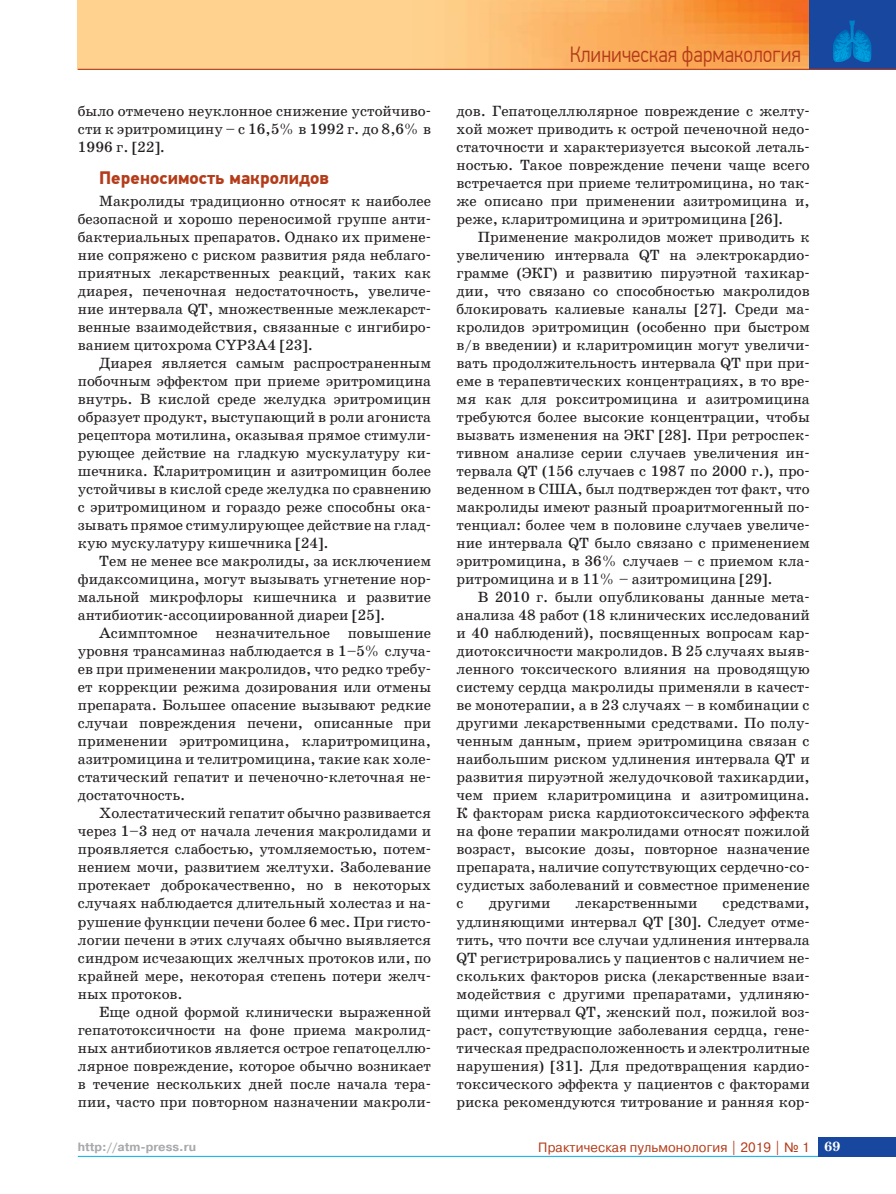
<style>
.page{position:relative;width:896px;height:1194px;background:#fff}
.page>*{position:absolute;margin:0;border:0;box-sizing:border-box;transform-origin:0 0}
.t1{font:300 22.5px "PF Din Text Cond Pro";color:#b43c1a}
.t2{font:700 18px "PF Din Text Pro";color:#b43c1a}
.t3{font:15px/18px "School Book AC";color:#231f20;text-align:justify}
.t4{font:13.5px "Pragmatica C";letter-spacing:.01em;color:#b43c1a}
.t5{font:700 13.5px "School Book AC";color:#fff}
.t6{font:700 12px "Pragmatica C";color:#a7a9ac}
</style>
<div class="page">
<img style="left:78px;top:0;width:731px;height:69px">
<hr style="left:78px;top:1155px;width:817px;height:1px;background:#00aeef">
<div style="left:809px;top:0;width:86px;height:69px;background:#17479e"></div>
<hr style="left:78px;top:69px;width:817px;height:1px;background:#b43c1a">
<svg style="left:833px;top:20px;width:38px;height:42px"></svg>
<div style="left:818px;top:1137px;width:77px;height:19px;background:#17479e"></div>
<p class="t3" style="left:78px;top:103px;width:354px">было отмечено неуклонное снижение устойчиво&shy;сти к эритромицину – с 16,5% в 1992 г. до 8,6% в 1996 г. [22].</p>
<p class="t2" style="left:99px;top:171px;width:231px">Переносимость макролидов</p>
<p class="t3" style="left:78px;top:193px;width:354px;text-indent:21px">Макролиды традиционно относят к наиболее безопасной и хорошо переносимой группе анти&shy;бактериальных препаратов. Однако их примене&shy;ние сопряжено с риском развития ряда неблаго&shy;приятных лекарственных реакций, таких как диарея, печеночная недостаточность, увеличе&shy;ние интервала QT, множественные межлекарст&shy;венные взаимодействия, связанные с ингибиро&shy;ванием цитохрома CYP3A4 [23].</p>
<p class="t3" style="left:78px;top:355px;width:354px;text-indent:21px">Диарея является самым распространенным побочным эффектом при приеме эритромицина внутрь. В кислой среде желудка эритромицин образует продукт, выступающий в роли агониста рецептора мотилина, оказывая прямое стимули&shy;рующее действие на гладкую мускулатуру ки&shy;шечника. Кларитромицин и азитромицин более устойчивы в кислой среде желудка по сравнению с эритромицином и гораздо реже способны ока&shy;зывать прямое стимулирующее действие на глад&shy;кую мускулатуру кишечника [24].</p>
<p class="t3" style="left:78px;top:553px;width:354px;text-indent:21px">Тем не менее все макролиды, за исключением фидаксомицина, могут вызывать угнетение нор&shy;мальной микрофлоры кишечника и развитие антибиотик-ассоциированной диареи [25].</p>
<p class="t3" style="left:78px;top:625px;width:354px;text-indent:21px">Асимптомное незначительное повышение уровня трансаминаз наблюдается в 1–5% случа&shy;ев при применении макролидов, что редко требу&shy;ет коррекции режима дозирования или отмены препарата. Большее опасение вызывают редкие случаи повреждения печени, описанные при применении эритромицина, кларитромицина, азитромицина и телитромицина, такие как холе&shy;статический гепатит и печеночно-клеточная не&shy;достаточность.</p>
<p class="t3" style="left:78px;top:805px;width:354px;text-indent:21px">Холестатический гепатит обычно развивается через 1–3 нед от начала лечения макролидами и проявляется слабостью, утомляемостью, потем&shy;нением мочи, развитием желтухи. Заболевание протекает доброкачественно, но в некоторых случаях наблюдается длительный холестаз и на&shy;рушение функции печени более 6 мес. При гисто&shy;логии печени в этих случаях обычно выявляется синдром исчезающих желчных протоков или, по крайней мере, некоторая степень потери желч&shy;ных протоков.</p>
<p class="t3" style="left:78px;top:1003px;width:354px;text-indent:21px">Еще одной формой клинически выраженной гепатотоксичности на фоне приема макролид&shy;ных антибиотиков является острое гепатоцеллю&shy;лярное повреждение, которое обычно возникает в течение нескольких дней после начала тера&shy;пии, часто при повторном назначении макроли-</p>
<h1 class="t1" style="left:569px;top:45px;width:233px">Клиническая фармакология</h1>
<p class="t3" style="left:456px;top:103px;width:354px">дов. Гепатоцеллюлярное повреждение с желту&shy;хой может приводить к острой печеночной недо&shy;статочности и характеризуется высокой леталь&shy;ностью. Такое повреждение печени чаще всего встречается при приеме телитромицина, но так&shy;же описано при применении азитромицина и, реже, кларитромицина и эритромицина [26].</p>
<p class="t3" style="left:456px;top:229px;width:354px;text-indent:21px">Применение макролидов может приводить к увеличению интервала QT на электрокардио&shy;грамме (ЭКГ) и развитию пируэтной тахикар&shy;дии, что связано со способностью макролидов блокировать калиевые каналы [27]. Среди ма&shy;кролидов эритромицин (особенно при быстром в/в введении) и кларитромицин могут увеличи&shy;вать продолжительность интервала QT при при&shy;еме в терапевтических концентрациях, в то вре&shy;мя как для рокситромицина и азитромицина требуются более высокие концентрации, чтобы вызвать изменения на ЭКГ [28]. При ретроспек&shy;тивном анализе серии случаев увеличения ин&shy;тервала QT (156 случаев с 1987 по 2000 г.), про&shy;веденном в США, был подтвержден тот факт, что макролиды имеют разный проаритмогенный по&shy;тенциал: более чем в половине случаев увеличе&shy;ние интервала QT было связано с применением эритромицина, в 36% случаев – с приемом кла&shy;ритромицина и в 11% – азитромицина [29].</p>
<p class="t3" style="left:456px;top:589px;width:354px;text-indent:21px">В 2010 г. были опубликованы данные мета&shy;анализа 48 работ (18 клинических исследований и 40 наблюдений), посвященных вопросам кар&shy;диотоксичности макролидов. В 25 случаях выяв&shy;ленного токсического влияния на проводящую систему сердца макролиды применяли в качест&shy;ве монотерапии, а в 23 случаях – в комбинации с другими лекарственными средствами. По полу&shy;ченным данным, прием эритромицина связан с наибольшим риском удлинения интервала QT и развития пируэтной желудочковой тахикардии, чем прием кларитромицина и азитромицина.<br>К факторам риска кардиотоксического эффекта на фоне терапии макролидами относят пожилой возраст, высокие дозы, повторное назначение препарата, наличие сопутствующих сердечно-со&shy;судистых заболеваний и совместное применение с</p>
<p class="t3" style="left:456px;top:895px;width:354px;text-indent:266px">средствами, удлиняю щими интервал QT [30]. Следует отме&shy;тить, что почти все случаи удлинения интервала QT регистрировались у пациентов с наличием не&shy;скольких факторов риска (лекарственные взаи&shy;модействия с другими препаратами, удлиняю&shy;щими интервал QT, женский пол, пожилой воз&shy;раст, сопутствующие заболевания сердца, гене&shy;тическая предрасположенность и электролитные нарушения) [31]. Для предотвращения кардио&shy;токсического эффекта у пациентов с факторами риска рекомендуются титрование и ранняя кор-</p>
<p class="t3" style="left:488px;top:895px;width:63px">другими</p>
<p class="t3" style="left:575px;top:895px;width:123px">лекарственными</p>
<p class="t4" style="left:538px;top:1142px;width:273px">Практическая пульмонология | 2019 | № 1</p>
<p class="t6" style="left:78px;top:1141px;width:120px">http://atm-press.ru</p>
<p class="t5" style="left:824px;top:1140px;width:17px">69</p>
</div>
